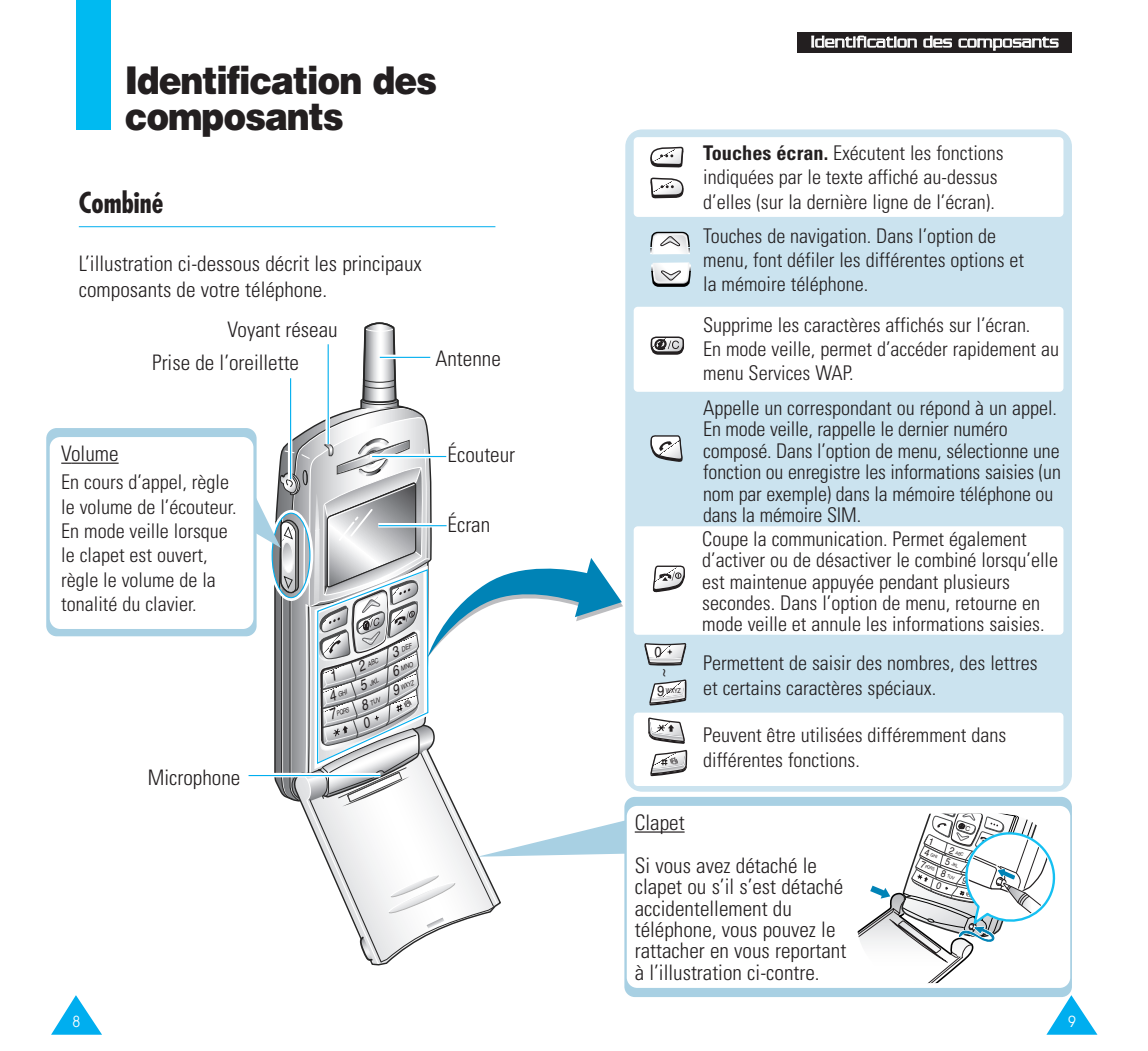
<style>
.page{position:relative;width:1148px;height:1051px;background:#fff}
.page>*{position:absolute;margin:0;border:0;box-sizing:border-box;transform-origin:0 0}
.t1{font:900 38.25px/36px "Helvetica";letter-spacing:-.035em;color:#231f20;scale:.9 1}
.t2{font:700 condensed 28.12px "Futura";color:#231f20}
.t3{font:300 condensed 21.38px/21.4px "Univers";color:#231f20}
.t4{font:300 condensed 20.25px/24.3px "Univers";color:#231f20}
.t5{font:300 condensed 19.12px "Univers";color:#231f20}
.t6{font:15.75px "Julius";letter-spacing:.035em;color:#fff;scale:.9 1}
.t7{font:15.75px "Avant Garde";color:#fff;scale:.9 1}
.t8{font:14.62px "Helvetica";color:#231f20;scale:.9 1}
.t9{font:italic 6.75px "Helvetica";color:#231f20;scale:.83 1}
.t10{font:italic 6.75px "Helvetica";color:#231f20;scale:.74 1}
.t11{font:6.75px "Helvetica";color:#231f20;scale:.8 1}
.t12{font:4.5px "Helvetica";color:#231f20;scale:.9 1}
.t13{font:4.5px "Helvetica";color:#231f20;scale:.8 1}
.s1{font-size:14.62px}
.s2{font-weight:700}
.s3{font-size:9.67px}
</style>
<div class="page">
<div style="left:625px;top:129px;width:446px;height:663px;background:#cbe3ef;border-radius:17px"></div>
<svg style="left:1047px;top:995px;width:50px;height:39px"></svg>
<div style="left:797px;top:32px;width:274px;height:20px;background:#231f20"></div>
<svg style="left:51px;top:995px;width:51px;height:39px"></svg>
<hr style="left:79px;top:226px;width:416px;height:1px;background:#00aeef">
<div style="left:77px;top:0;width:34px;height:129px;background:#00baf1"></div>
<svg style="left:291px;top:384px;width:133px;height:33px"></svg>
<svg style="left:359px;top:322px;width:40px;height:87px"></svg>
<hr style="left:248px;top:775px;width:132px;height:1px;background:#00aeef">
<svg style="left:380px;top:355px;width:51px;height:4px"></svg>
<hr style="left:380px;top:357px;width:50px;height:1px;background:#00aeef">
<div style="left:325px;top:382px;width:5px;height:62px;background:#fff"></div>
<hr style="left:327px;top:344px;width:2px;height:100px;background:#00aeef">
<hr style="left:290px;top:378px;width:1px;height:101px;background:#00aeef">
<div style="left:633px;top:137px;width:430px;height:80px;background:#fff;border-radius:4px"></div>
<div style="left:633px;top:307px;width:430px;height:85px;background:#fff;border-radius:4px"></div>
<svg style="left:650px;top:146px;width:34px;height:22px"></svg>
<svg style="left:650px;top:177px;width:34px;height:22px"></svg>
<svg style="left:650px;top:232px;width:41px;height:55px"></svg>
<div style="left:633px;top:526px;width:430px;height:109px;background:#fff;border-radius:4px"></div>
<svg style="left:650px;top:337px;width:34px;height:18px"></svg>
<svg style="left:650px;top:435px;width:32px;height:27px"></svg>
<div style="left:633px;top:712px;width:430px;height:74px;background:#fff;border-radius:4px"></div>
<svg style="left:653px;top:565px;width:32px;height:28px"></svg>
<svg style="left:645px;top:643px;width:42px;height:23px"></svg>
<svg style="left:649px;top:679px;width:38px;height:27px"></svg>
<svg style="left:648px;top:718px;width:40px;height:59px"></svg>
<div style="left:46px;top:428px;width:210px;height:208px;background:#a8d0e3;border-radius:11px"></div>
<div style="left:50px;top:437px;width:203px;height:192px;background:#fff;border-radius:11px"></div>
<hr style="left:71px;top:463px;width:48px;height:1px;background:#231f20">
<div style="left:624px;top:797px;width:447px;height:200px;background:#a8d0e3;border-radius:11px"></div>
<div style="left:626px;top:806px;width:444px;height:182px;background:#fff;border-radius:11px"></div>
<hr style="left:634px;top:831px;width:50px;height:1px;background:#231f20">
<svg style="left:249px;top:417px;width:384px;height:549px"></svg>
<svg style="left:857px;top:814px;width:199px;height:169px"></svg>
<h1 class="t1" style="left:125px;top:65px;width:349px">Identification des composants</h1>
<h2 class="t2" style="left:79px;top:190px;width:86px">Combiné</h2>
<p class="t3" style="left:79px;top:253px;width:344px;line-height:25.9px">L’illustration ci-dessous décrit les principaux composants de votre téléphone.</p>
<p class="t3" style="left:228px;top:321px;width:112px">Voyant réseau</p>
<p class="t3" style="left:152px;top:354px;width:148px">Prise de l’oreillette</p>
<p class="t3" style="left:435px;top:349px;width:67px">Antenne</p>
<p class="t3" style="left:61px;top:445px;width:59px">Volume</p>
<p class="t4" style="left:61px;top:472px;width:177px">En cours d’appel, règle le volume de l’écouteur.<br>En mode veille lorsque le clapet est ouvert, règle le volume de la tonalité du clavier.</p>
<p class="t3" style="left:148px;top:769px;width:94px">Microphone</p>
<p class="t3" style="left:447px;top:446px;width:69px">Écouteur</p>
<p class="t3" style="left:447px;top:516px;width:44px">Écran</p>
<p class="t9" style="left:328px;top:696px;width:24px;rotate:-21deg"><span class="s1">4</span> GHI</p>
<p class="t10" style="left:328px;top:714px;width:30px;rotate:-21deg"><span class="s1">7</span>PQRS</p>
<p class="t9" style="left:357px;top:666px;width:27px;rotate:-24deg"><span class="s1">2</span> ABC</p>
<p class="t9" style="left:359px;top:685px;width:25px;rotate:-21deg"><span class="s1">5</span> JKL</p>
<p class="t9" style="left:360px;top:704px;width:26px;rotate:-21deg"><span class="s1">8</span> TUV</p>
<p class="t9" style="left:391px;top:651px;width:27px;rotate:-21deg"><span class="s1">3</span> DEF</p>
<p class="t9" style="left:391px;top:670px;width:28px;rotate:-21deg"><span class="s1">6</span> MNO</p>
<p class="t10" style="left:391px;top:689px;width:32px;rotate:-21deg"><span class="s1">9</span> WXYZ</p>
<p class="t7" style="left:73px;top:1015px;width:10px">8</p>
<p class="t6" style="left:811px;top:36px;width:277px">Identification des composants</p>
<p class="t8" style="left:654px;top:646px;width:10px">0</p>
<p class="t11" style="left:657px;top:688px;width:31px"><span class="s1">9</span> WXYZ</p>
<p class="t5" style="left:655px;top:677px;width:10px;rotate:-90deg">~</p>
<p class="t4" style="left:703px;top:143px;width:302px"><span class="s2">Touches écran.</span> Exécutent les fonctions indiquées par le texte affiché au-dessus d’elles (sur la dernière ligne de l’écran).</p>
<p class="t4" style="left:703px;top:225px;width:322px">Touches de navigation. Dans l’option de menu, font défiler les différentes options et la mémoire téléphone.</p>
<p class="t4" style="left:703px;top:314px;width:357px">Supprime les caractères affichés sur l’écran.<br>En mode veille, permet d’accéder rapidement au menu Services WAP.</p>
<p class="t4" style="left:703px;top:399px;width:359px;line-height:21.4px">Appelle un correspondant ou répond à un appel.<br>En mode veille, rappelle le dernier numéro composé. Dans l’option de menu, sélectionne une fonction ou enregistre les informations saisies (un nom par exemple) dans la mémoire téléphone ou dans la mémoire SIM.</p>
<p class="t4" style="left:702px;top:530px;width:357px;line-height:21.4px">Coupe la communication. Permet également d’activer ou de désactiver le combiné lorsqu’elle est maintenue appuyée pendant plusieurs secondes. Dans l’option de menu, retourne en mode veille et annule les informations saisies.</p>
<p class="t4" style="left:703px;top:653px;width:336px">Permettent de saisir des nombres, des lettres et certains caractères spéciaux.</p>
<p class="t4" style="left:703px;top:725px;width:305px">Peuvent être utilisées différemment dans différentes fonctions.</p>
<p class="t3" style="left:634px;top:803px;width:184px;line-height:42.8px">Clapet<br>Si vous avez détaché le</p>
<p class="t3" style="left:634px;top:878px;width:213px">clapet ou s’il s’est détaché accidentellement du téléphone, vous pouvez le rattacher en vous reportant à l’illustration ci-contre.</p>
<p class="t12" style="left:950px;top:848px;width:18px;rotate:19deg"><span class="s3">2</span> ABC</p>
<p class="t12" style="left:945px;top:860px;width:17px;rotate:19deg"><span class="s3">5</span> JKL</p>
<p class="t12" style="left:925px;top:851px;width:16px;rotate:19deg"><span class="s3">4</span> GHI</p>
<p class="t13" style="left:921px;top:863px;width:20px;rotate:19deg"><span class="s3">7</span>PQRS</p>
<p class="t7" style="left:1068px;top:1015px;width:10px">9</p>
</div>
